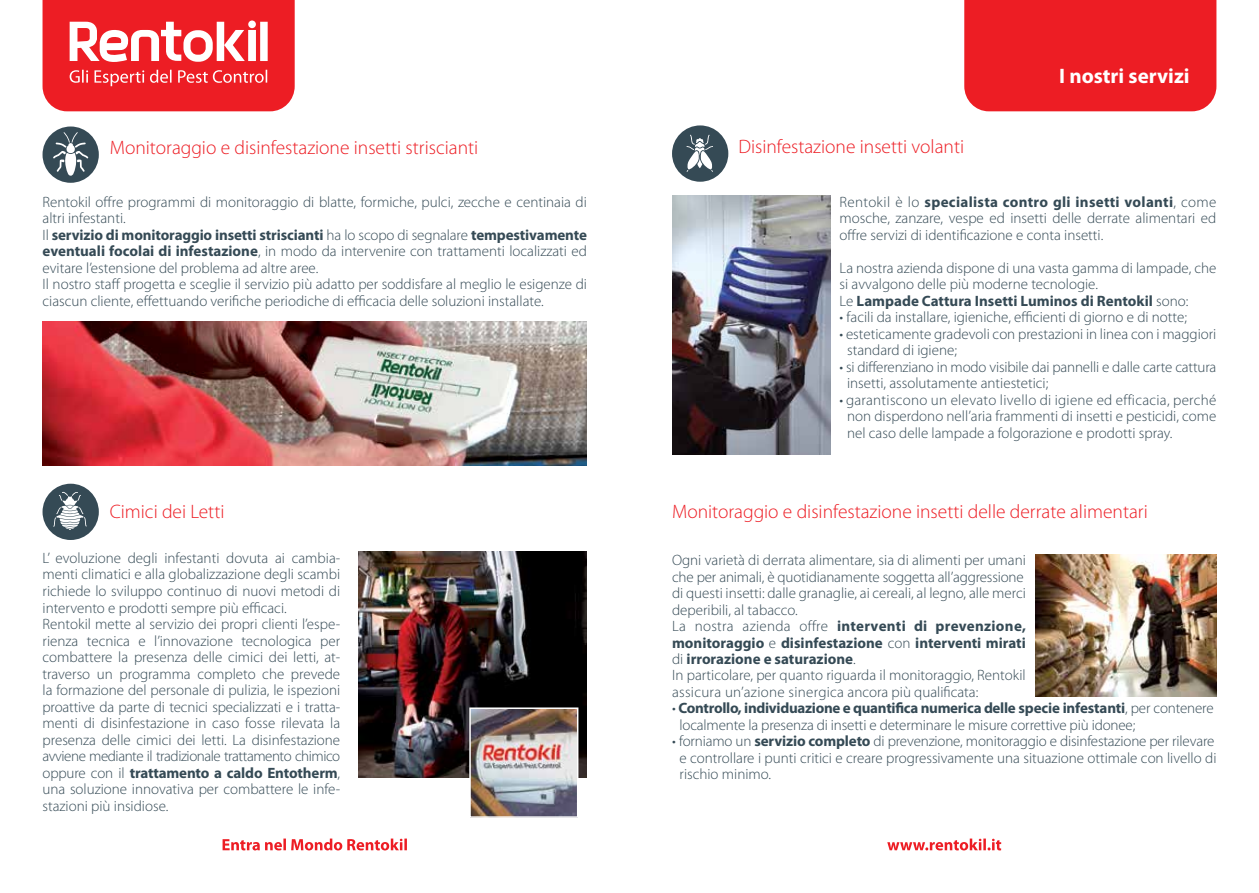
<style>
.page{position:relative;width:1259px;height:893px;background:#fff}
.page>*{position:absolute;margin:0;border:0;box-sizing:border-box;transform-origin:0 0}
.t1{font:700 21px "Myriad Pro";color:#fff}
.t2{font:300 19.5px "Myriad Pro";color:#ed1d24}
.t3{font:300 15px/16.5px "Myriad Pro";color:#354a55}
.s1{font-weight:700}
</style>
<div class="page">
<svg style="left:43px;top:0;width:252px;height:111px;background:#f04349"></svg>
<svg style="left:222px;top:838px;width:185px;height:12px"></svg>
<div style="left:43px;top:126px;width:56px;height:57px;background:#354a55;border-radius:50%"></div>
<svg style="left:53px;top:132px;width:35px;height:44px"></svg>
<img style="left:43px;top:321px;width:544px;height:145px">
<div style="left:43px;top:484px;width:56px;height:56px;background:#354a55;border-radius:50%"></div>
<svg style="left:53px;top:492px;width:34px;height:38px"></svg>
<img style="left:359px;top:552px;width:228px;height:225px">
<img style="left:472px;top:710px;width:103px;height:105px">
<div style="left:469px;top:707px;width:109px;height:111px;border:2px solid #fff"></div>
<div style="left:964px;top:0;width:252px;height:111px;background:#ed1d24"></div>
<svg style="left:887px;top:838px;width:114px;height:12px"></svg>
<img style="left:1035px;top:554px;width:181px;height:143px">
<img style="left:672px;top:196px;width:158px;height:258px">
<div style="left:672px;top:125px;width:56px;height:57px;background:#354a55;border-radius:50%"></div>
<svg style="left:686px;top:134px;width:27px;height:38px"></svg>
<h2 class="t2" style="left:110px;top:136px;width:370px">Monitoraggio e disinfestazione insetti striscianti</h2>
<p class="t3" style="left:43px;top:193px;width:546px">Rentokil offre programmi di monitoraggio di blatte, formiche, pulci, zecche e centinaia di altri infestanti.<br>Il <span class="s1">servizio di monitoraggio insetti striscianti</span> ha lo scopo di segnalare <span class="s1">tempestivamente eventuali focolai di infestazione</span>, in modo da intervenire con trattamenti localizzati ed evitare l’estensione del problema ad altre aree.<br>Il nostro staff progetta e sceglie il servizio più adatto per soddisfare al meglio le esigenze di ciascun cliente, effettuando verifiche periodiche di efficacia delle soluzioni installate.</p>
<h2 class="t2" style="left:110px;top:500px;width:116px">Cimici dei Letti</h2>
<p class="t3" style="left:43px;top:550px;width:299px">L’ evoluzione degli infestanti dovuta ai cambia&shy;menti climatici e alla globalizzazione degli scambi richiede lo sviluppo continuo di nuovi metodi di intervento e prodotti sempre più efficaci.<br>Rentokil mette al servizio dei propri clienti l’espe&shy;rienza tecnica e l’innovazione tecnologica per combattere la presenza delle cimici dei letti, at&shy;traverso un programma completo che prevede la formazione del personale di pulizia, le ispezioni proattive da parte di tecnici specializzati e i tratta&shy;menti di disinfestazione in caso fosse rilevata la presenza delle cimici dei letti. La disinfestazione avviene mediante il tradizionale trattamento chimico oppure con il <span class="s1">trattamento a caldo Entotherm</span>, una soluzione innovativa per combattere le infe&shy;stazioni più insidiose.</p>
<h2 class="t2" style="left:738px;top:135px;width:227px">Disinfestazione insetti volanti</h2>
<h1 class="t1" style="left:1059px;top:62px;width:132px">I nostri servizi</h1>
<p class="t3" style="left:839px;top:193px;width:378px;text-align:justify">Rentokil è lo <span class="s1">specialista contro gli insetti volanti</span>, come mosche, zanzare, vespe ed insetti delle derrate alimentari ed offre servizi di identificazione e conta insetti.</p>
<p class="t3" style="left:839px;top:259px;width:378px">La nostra azienda dispone di una vasta gamma di lampade, che si avvalgono delle più moderne tecnologie.<br>Le <span class="s1">Lampade Cattura Insetti Luminos di Rentokil</span> sono:</p>
<p class="t3" style="left:839px;top:309px;width:349px">• facili da installare, igieniche, efficienti di giorno e di notte;</p>
<p class="t3" style="left:847px;top:325px;width:371px;text-indent:-8px">• esteticamente gradevoli con prestazioni in linea con i maggiori standard di igiene;</p>
<p class="t3" style="left:847px;top:358px;width:371px;text-indent:-8px">• si differenziano in modo visibile dai pannelli e dalle carte cattura insetti, assolutamente antiestetici;</p>
<p class="t3" style="left:847px;top:391px;width:371px;text-align:justify;text-indent:-8px">• garantiscono un elevato livello di igiene ed efficacia, perché non disperdono nell’aria frammenti di insetti e pesticidi, come nel caso delle lampade a folgorazione e prodotti spray.</p>
<h2 class="t2" style="left:672px;top:500px;width:477px">Monitoraggio e disinfestazione insetti delle derrate alimentari</h2>
<p class="t3" style="left:672px;top:552px;width:355px">Ogni varietà di derrata alimentare, sia di alimenti per umani che per animali, è quotidianamente soggetta all’aggressione di questi insetti: dalle granaglie, ai cereali, al legno, alle merci deperibili, al tabacco.<br>La nostra azienda offre <span class="s1">interventi di prevenzione, monitoraggio</span> e <span class="s1">disinfestazione</span> con <span class="s1">interventi mirati </span>di <span class="s1">irrorazione e saturazione</span>.<br>In particolare, per quanto riguarda il monitoraggio, Rentokil assicura un’azione sinergica ancora più qualificata:</p>
<p class="t3" style="left:679px;top:700px;width:535px;text-indent:-8px">• <span class="s1">Controllo, individuazione e quantifica numerica delle specie infestanti</span>, per contenere localmente la presenza di insetti e determinare le misure correttive più idonee;</p>
<p class="t3" style="left:679px;top:733px;width:538px;text-indent:-8px">• forniamo un <span class="s1">servizio completo</span> di prevenzione, monitoraggio e disinfestazione per rilevare e controllare i punti critici e creare progressivamente una situazione ottimale con livello di rischio minimo.</p>
</div>
